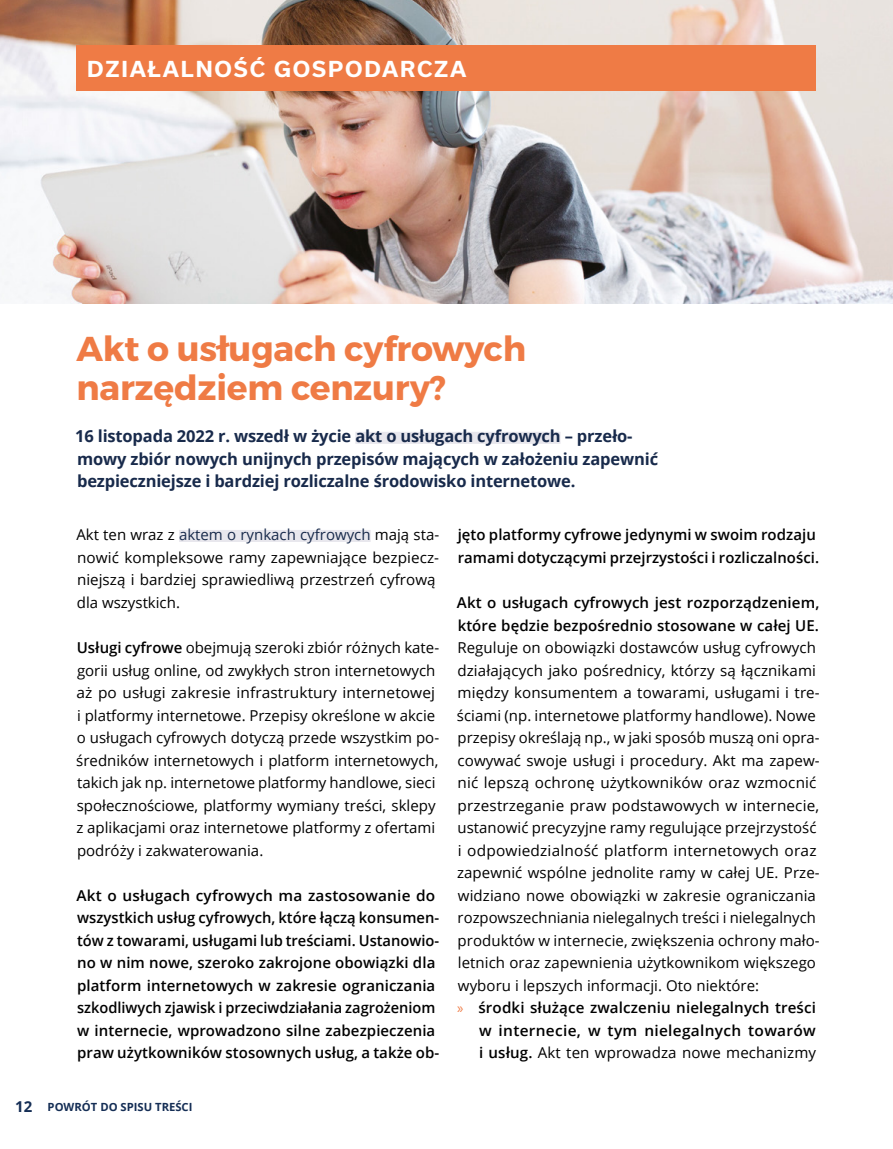
<style>
.page{position:relative;width:893px;height:1149px;background:#fff}
.page>*{position:absolute;margin:0;border:0;box-sizing:border-box;transform-origin:0 0}
.t1{font:34.5px/39px "Trueno Bd";letter-spacing:-.005em;color:#ef7b45}
.t2{font:700 21px "Usual";letter-spacing:.09em;color:#fff}
.t3{font:700 16.5px/22.5px "Open Sans";letter-spacing:-.01em;color:#182a4b}
.t4{font:15px/22.5px "Open Sans";letter-spacing:.005em;color:#000}
.t5{font:600 15px/22.5px "Open Sans";letter-spacing:.005em;color:#000}
.t6{font:700 11.25px "Open Sans";color:#152e55}
.s1{color:#182a4b}
.s2{font-weight:600}
.s3{font-size:15px}
.s4{font-family:"Myriad Pro";font-weight:400;color:#ef7b45}
</style>
<div class="page">
<img style="left:0;top:0;width:893px;height:303px">
<div style="left:179px;top:530px;width:192px;height:12px;background:#e8e7ed"></div>
<div style="left:355px;top:431px;width:205px;height:12px;background:#e8e7ed"></div>
<div style="left:76px;top:46px;width:740px;height:45px;background:#ef7b45"></div>
<h2 class="t2" style="left:87px;top:57px;width:381px">DZIAŁALNOŚĆ GOSPODARCZA</h2>
<h1 class="t1" style="left:76px;top:329px;width:451px">Akt o usługach cyfrowych narzędziem cenzury?</h1>
<p class="t3" style="left:75px;top:424px;width:584px">16 listopada 2022 r. wszedł w życie akt o usługach cyfrowych – przeło&shy;mowy zbiór nowych unijnych przepisów mających w założeniu zapewnić bezpieczniejsze i bardziej rozliczalne środowisko internetowe.</p>
<p class="t4" style="left:76px;top:523px;width:364px">Akt ten wraz z <span class="s1">aktem o rynkach cyfrowych</span> mają sta&shy;nowić kompleksowe ramy zapewniające bezpiecz&shy;niejszą i bardziej sprawiedliwą przestrzeń cyfrową dla wszystkich.</p>
<p class="t4" style="left:76px;top:635px;width:364px"><span class="s2">Usługi cyfrowe</span> obejmują szeroki zbiór różnych kate&shy;gorii usług online, od zwykłych stron internetowych aż po usługi zakresie infrastruktury internetowej i platformy internetowe. Przepisy określone w akcie o usługach cyfrowych dotyczą przede wszystkim po&shy;średników internetowych i platform internetowych, takich jak np. internetowe platformy handlowe, sieci społecznościowe, platformy wymiany treści, sklepy z aplikacjami oraz internetowe platformy z ofertami podróży i zakwaterowania.</p>
<p class="t5" style="left:76px;top:883px;width:364px">Akt o usługach cyfrowych ma zastosowanie do wszystkich usług cyfrowych, które łączą konsumen&shy;tów z towarami, usługami lub treściami. Ustanowio&shy;no w nim nowe, szeroko zakrojone obowiązki dla platform internetowych w zakresie ograniczania szkodliwych zjawisk i przeciwdziałania zagrożeniom w internecie, wprowadzono silne zabezpieczenia praw użytkowników stosownych usług, a także ob-</p>
<p class="t6" style="left:15px;top:1098px;width:179px"><span class="s3">12</span> POWRÓT DO SPISU TREŚCI</p>
<p class="t5" style="left:458px;top:523px;width:363px">jęto platformy cyfrowe jedynymi w swoim rodzaju ramami dotyczącymi przejrzystości i rozliczalności.</p>
<p class="t5" style="left:457px;top:590px;width:364px">Akt o usługach cyfrowych jest rozporządzeniem, które będzie bezpośrednio stosowane w całej UE.</p>
<p class="t4" style="left:457px;top:635px;width:360px">Reguluje on obowiązki dostawców usług cyfrowych</p>
<p class="t4" style="left:457px;top:658px;width:360px">działających jako pośrednicy, którzy są łącznikami</p>
<p class="t4" style="left:458px;top:680px;width:364px">między konsumentem a towarami, usługami i tre-</p>
<p class="t4" style="left:457px;top:703px;width:361px">ściami (np. internetowe platformy handlowe). Nowe</p>
<p class="t4" style="left:458px;top:725px;width:364px">przepisy określają np., w jaki sposób muszą oni opra-</p>
<p class="t4" style="left:457px;top:748px;width:364px">cowywać swoje usługi i procedury. Akt ma zapew-</p>
<p class="t4" style="left:458px;top:770px;width:360px">nić lepszą ochronę użytkowników oraz wzmocnić</p>
<p class="t4" style="left:458px;top:793px;width:363px">przestrzeganie praw podstawowych w internecie,</p>
<p class="t4" style="left:457px;top:815px;width:361px">ustanowić precyzyjne ramy regulujące przejrzystość</p>
<p class="t4" style="left:458px;top:838px;width:360px">i odpowiedzialność platform internetowych oraz</p>
<p class="t4" style="left:457px;top:860px;width:364px">zapewnić wspólne jednolite ramy w całej UE. Prze-</p>
<p class="t4" style="left:458px;top:883px;width:360px">widziano nowe obowiązki w zakresie ograniczania</p>
<p class="t4" style="left:458px;top:905px;width:360px">rozpowszechniania nielegalnych treści i nielegalnych</p>
<p class="t4" style="left:458px;top:928px;width:364px">produktów w internecie, zwiększenia ochrony mało-</p>
<p class="t4" style="left:458px;top:950px;width:360px">letnich oraz zapewnienia użytkownikom większego</p>
<p class="t4" style="left:458px;top:973px;width:303px">wyboru i lepszych informacji. Oto niektóre:</p>
<p class="t5" style="left:457px;top:995px;width:360px"><span class="s4">»</span> środki służące zwalczeniu nielegalnych treści</p>
<p class="t5" style="left:479px;top:1018px;width:338px">w internecie, w tym nielegalnych towarów</p>
<p class="t4" style="left:479px;top:1040px;width:338px"><span class="s2">i usług.</span> Akt ten wprowadza nowe mechanizmy</p>
</div>
